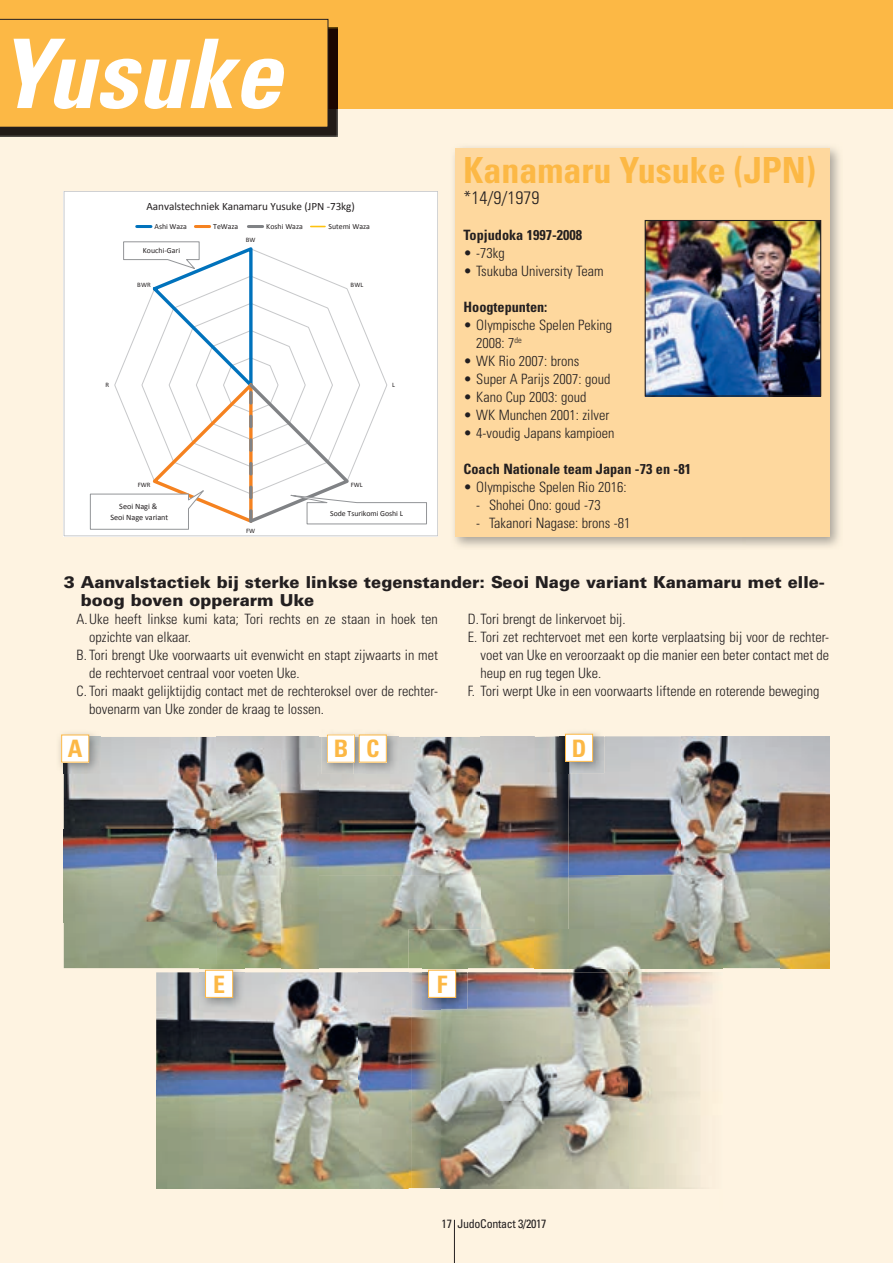
<style>
.page{position:relative;width:893px;height:1263px;background:#fef3e1}
.page>*{position:absolute;margin:0;border:0;box-sizing:border-box;transform-origin:0 0}
.t1{font:italic 700 condensed 96px "Univers LT Std";color:#fff}
.t2{font:700 condensed 36px "Univers LT Std";color:#fcb845}
.t3{font:700 condensed 24px "Univers LT Std";color:#fcb845}
.t4{font:300 condensed 18px "Univers LT Std";color:#231f20}
.t5{font:900 16.5px/18px "Univers LT Std";color:#231f20}
.t6{font:300 condensed 14.25px/18px "Univers LT Std";color:#231f20}
.t7{font:700 condensed 14.25px "Univers LT Std";color:#231f20}
.t8{font:condensed 12px "Univers LT Std";letter-spacing:-.025em;color:#231f20}
.t9{font:11.25px "Calibri";letter-spacing:-.005em;color:#231f20}
.t10{font:8.25px/10.5px "Calibri";color:#231f20;text-align:center}
.t11{font:7.8px "Calibri";letter-spacing:-.005em;color:#231f20}
.t12{font:6.75px "Calibri";color:#231f20}
</style>
<div class="page">
<div style="left:0;top:0;width:893px;height:108px;background:#fcb845"></div>
<img style="left:156px;top:972px;width:253px;height:216px">
<div style="left:455px;top:148px;width:374px;height:388px;background:#fed89e"></div>
<img style="left:647px;top:222px;width:172px;height:173px">
<div style="left:645px;top:220px;width:176px;height:177px;border:1px solid #231f20"></div>
<div style="left:64px;top:191px;width:374px;height:345px;background:#fff"></div>
<svg style="left:90px;top:241px;width:337px;height:289px"></svg>
<hr style="left:137px;top:225px;width:14px;height:3px;background:#0072bc">
<hr style="left:195px;top:225px;width:15px;height:3px;background:#f58220">
<hr style="left:248px;top:225px;width:15px;height:3px;background:#808285">
<svg style="left:311px;top:226px;width:14px;height:1px"></svg>
<div style="left:64px;top:191px;width:374px;height:345px;border:1px solid #c7c8ca"></div>
<img style="left:0;top:28px;width:337px;height:108px">
<svg style="left:0;top:19px;width:328px;height:109px"></svg>
<img style="left:281px;top:737px;width:200px;height:231px">
<img style="left:481px;top:737px;width:87px;height:192px">
<img style="left:64px;top:737px;width:153px;height:231px">
<img style="left:217px;top:737px;width:64px;height:138px">
<img style="left:217px;top:875px;width:102px;height:93px">
<img style="left:535px;top:736px;width:294px;height:139px">
<img style="left:568px;top:875px;width:261px;height:93px">
<hr style="left:454px;top:1220px;width:1px;height:43px;background:#231f20">
<img style="left:59px;top:733px;width:41px;height:41px">
<img style="left:64px;top:737px;width:36px;height:37px">
<div style="left:62px;top:735px;width:27px;height:27px;background:#fff"></div>
<div style="left:61px;top:735px;width:28px;height:27px;border:1px solid #fcb845"></div>
<img style="left:322px;top:733px;width:76px;height:41px">
<img style="left:353px;top:762px;width:13px;height:12px">
<svg style="left:327px;top:733px;width:39px;height:29px"></svg>
<img style="left:353px;top:735px;width:2px;height:27px">
<div style="left:359px;top:735px;width:27px;height:27px;background:#fff"></div>
<div style="left:359px;top:735px;width:28px;height:27px;border:1px solid #fcb845"></div>
<img style="left:200px;top:965px;width:44px;height:44px">
<div style="left:206px;top:970px;width:27px;height:27px;background:#fff"></div>
<div style="left:205px;top:970px;width:28px;height:28px;border:1px solid #fcb845"></div>
<img style="left:409px;top:929px;width:313px;height:43px">
<img style="left:409px;top:1188px;width:294px;height:1px">
<img style="left:409px;top:972px;width:3px;height:216px">
<img style="left:412px;top:972px;width:301px;height:216px">
<img style="left:535px;top:929px;width:33px;height:39px">
<img style="left:423px;top:965px;width:44px;height:44px">
<img style="left:423px;top:972px;width:18px;height:37px">
<div style="left:429px;top:970px;width:27px;height:27px;background:#fff"></div>
<div style="left:428px;top:970px;width:28px;height:28px;border:1px solid #fcb845"></div>
<img style="left:560px;top:732px;width:44px;height:41px">
<img style="left:560px;top:737px;width:8px;height:36px">
<div style="left:565px;top:734px;width:28px;height:27px;background:#fff"></div>
<div style="left:565px;top:734px;width:28px;height:28px;border:1px solid #fcb845"></div>
<h1 class="t1" style="left:-2px;top:15px;width:285px">Yusuke</h1>
<p class="t9" style="left:147px;top:199px;width:210px">Aanvalstechniek Kanamaru Yusuke (JPN -73kg)</p>
<p class="t11" style="left:155px;top:221px;width:34px">Ashi Waza</p>
<p class="t11" style="left:213px;top:221px;width:26px">TeWaza</p>
<p class="t11" style="left:266px;top:221px;width:38px">Koshi Waza</p>
<p class="t11" style="left:329px;top:221px;width:43px">Sutemi Waza</p>
<p class="t11" style="left:143px;top:246px;width:39px">Kouchi-Gari</p>
<p class="t12" style="left:137px;top:281px;width:15px">BWR</p>
<p class="t12" style="left:105px;top:381px;width:5px">R</p>
<p class="t12" style="left:138px;top:481px;width:14px">FWR</p>
<p class="t10" style="left:110px;top:501px;width:59px">Seoi Nagi &amp;<br>Seoi Nage variant</p>
<p class="t12" style="left:246px;top:235px;width:11px">BW</p>
<p class="t12" style="left:246px;top:527px;width:11px">FW</p>
<p class="t12" style="left:351px;top:281px;width:14px">BWL</p>
<p class="t12" style="left:392px;top:381px;width:4px">L</p>
<p class="t12" style="left:351px;top:481px;width:13px">FWL</p>
<p class="t11" style="left:330px;top:508px;width:74px">Sode Tsurikomi Goshi L</p>
<h2 class="t2" style="left:463px;top:148px;width:354px">Kanamaru Yusuke (JPN)</h2>
<p class="t4" style="left:463px;top:186px;width:77px">*14/9/1979</p>
<p class="t7" style="left:463px;top:226px;width:120px">Topjudoka 1997-2008</p>
<p class="t6" style="left:463px;top:244px;width:43px">• -73kg</p>
<p class="t6" style="left:463px;top:262px;width:142px">• Tsukuba University Team</p>
<p class="t7" style="left:463px;top:298px;width:85px">Hoogtepunten:</p>
<p class="t6" style="left:476px;top:316px;width:137px;text-indent:-13px">• Olympische Spelen Peking<br>2008: 7<sup>de</sup></p>
<p class="t6" style="left:463px;top:352px;width:117px">• WK Rio 2007: brons</p>
<p class="t6" style="left:463px;top:370px;width:148px">• Super A Parijs 2007: goud</p>
<p class="t6" style="left:463px;top:388px;width:124px">• Kano Cup 2003: goud</p>
<p class="t6" style="left:463px;top:406px;width:147px">• WK Munchen 2001: zilver</p>
<p class="t6" style="left:463px;top:424px;width:153px">• 4-voudig Japans kampioen</p>
<p class="t7" style="left:463px;top:460px;width:229px">Coach Nationale team Japan -73 en -81</p>
<p class="t6" style="left:463px;top:478px;width:165px">• Olympische Spelen Rio 2016:</p>
<p class="t6" style="left:476px;top:496px;width:126px">- Shohei Ono: goud -73</p>
<p class="t6" style="left:476px;top:514px;width:156px">- Takanori Nagase: brons -81</p>
<p class="t5" style="left:81px;top:573px;width:745px;text-indent:-17px">3 Aanvalstactiek bij sterke linkse tegenstander: Seoi Nage variant Kanamaru met elle&shy;boog boven opperarm Uke</p>
<p class="t6" style="left:77px;top:610px;width:363px">A. Uke heeft linkse kumi kata; Tori rechts en ze staan in hoek ten</p>
<p class="t6" style="left:89px;top:628px;width:103px">opzichte van elkaar.</p>
<p class="t6" style="left:77px;top:646px;width:363px">B. Tori brengt Uke voorwaarts uit evenwicht en stapt zijwaarts in met</p>
<p class="t6" style="left:89px;top:664px;width:212px">de rechtervoet centraal voor voeten Uke.</p>
<p class="t6" style="left:77px;top:682px;width:363px">C. Tori maakt gelijktijdig contact met de rechteroksel over de rechter-</p>
<p class="t6" style="left:89px;top:700px;width:236px">bovenarm van Uke zonder de kraag te lossen.</p>
<p class="t6" style="left:468px;top:610px;width:159px">D. Tori brengt de linkervoet bij.</p>
<p class="t6" style="left:468px;top:628px;width:363px">E. Tori zet rechtervoet met een korte verplaatsing bij voor de rechter-</p>
<p class="t6" style="left:480px;top:646px;width:350px">voet van Uke en veroorzaakt op die manier een beter contact met de</p>
<p class="t6" style="left:480px;top:664px;width:122px">heup en rug tegen Uke.</p>
<p class="t6" style="left:468px;top:682px;width:353px">F. Tori werpt Uke in een voorwaarts liftende en roterende beweging</p>
<h3 class="t3" style="left:68px;top:734px;width:16px">A</h3>
<h3 class="t3" style="left:334px;top:734px;width:47px">B C</h3>
<h3 class="t3" style="left:213px;top:969px;width:13px">E</h3>
<h3 class="t3" style="left:437px;top:969px;width:12px">F</h3>
<h3 class="t3" style="left:572px;top:733px;width:16px">D</h3>
<p class="t8" style="left:441px;top:1216px;width:107px">17 JudoContact 3/2017</p>
</div>
